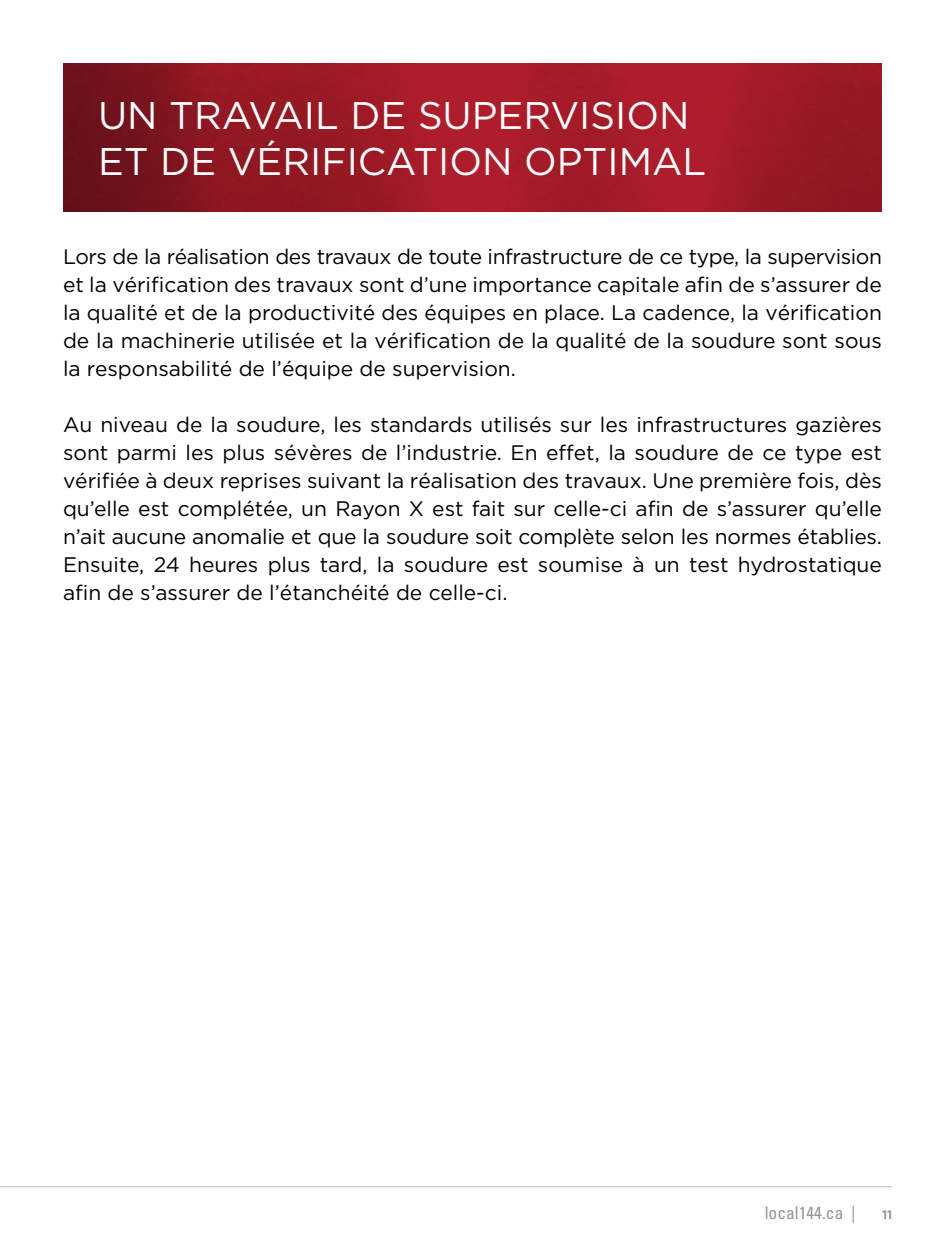
<style>
.page{position:relative;width:945px;height:1260px;background:#fff}
.page>*{position:absolute;margin:0;border:0;box-sizing:border-box;transform-origin:0 0}
.t1{font:38.5px/46.2px "Gotham";color:#fff}
.t2{font:21px/28px "Gotham";color:#000;text-align:justify}
.t3{font:condensed 17.5px "Univers";color:#939598}
.t4{font:700 12.25px "Gotham";color:#939598}
</style>
<div class="page">
<hr style="left:0;top:1186px;width:892px;height:1px;background:#bcbec0">
<img style="left:63px;top:63px;width:819px;height:149px">
<h1 class="t1" style="left:98px;top:91px;width:610px">UN TRAVAIL DE SUPERVISION<br>ET DE VÉRIFICATION OPTIMAL</h1>
<p class="t2" style="left:63px;top:243px;width:821px">Lors de la réalisation des travaux de toute infrastructure de ce type, la supervision et la vérification des travaux sont d’une importance capitale afin de s’assurer de la qualité et de la productivité des équipes en place. La cadence, la vérification de la machinerie utilisée et la vérification de la qualité de la soudure sont sous la responsabilité de l’équipe de supervision.</p>
<p class="t2" style="left:63px;top:411px;width:821px">Au niveau de la soudure, les standards utilisés sur les infrastructures gazières sont parmi les plus sévères de l’industrie. En effet, la soudure de ce type est vérifiée à deux reprises suivant la réalisation des travaux. Une première fois, dès qu’elle est complétée, un Rayon X est fait sur celle-ci afin de s’assurer qu’elle n’ait aucune anomalie et que la soudure soit complète selon les normes établies.<br>Ensuite, 24 heures plus tard, la soudure est soumise à un test hydrostatique afin de s’assurer de l’étanchéité de celle-ci.</p>
<p class="t3" style="left:765px;top:1202px;width:92px">local144.ca |</p>
<p class="t4" style="left:882px;top:1208px;width:12px">11</p>
</div>
